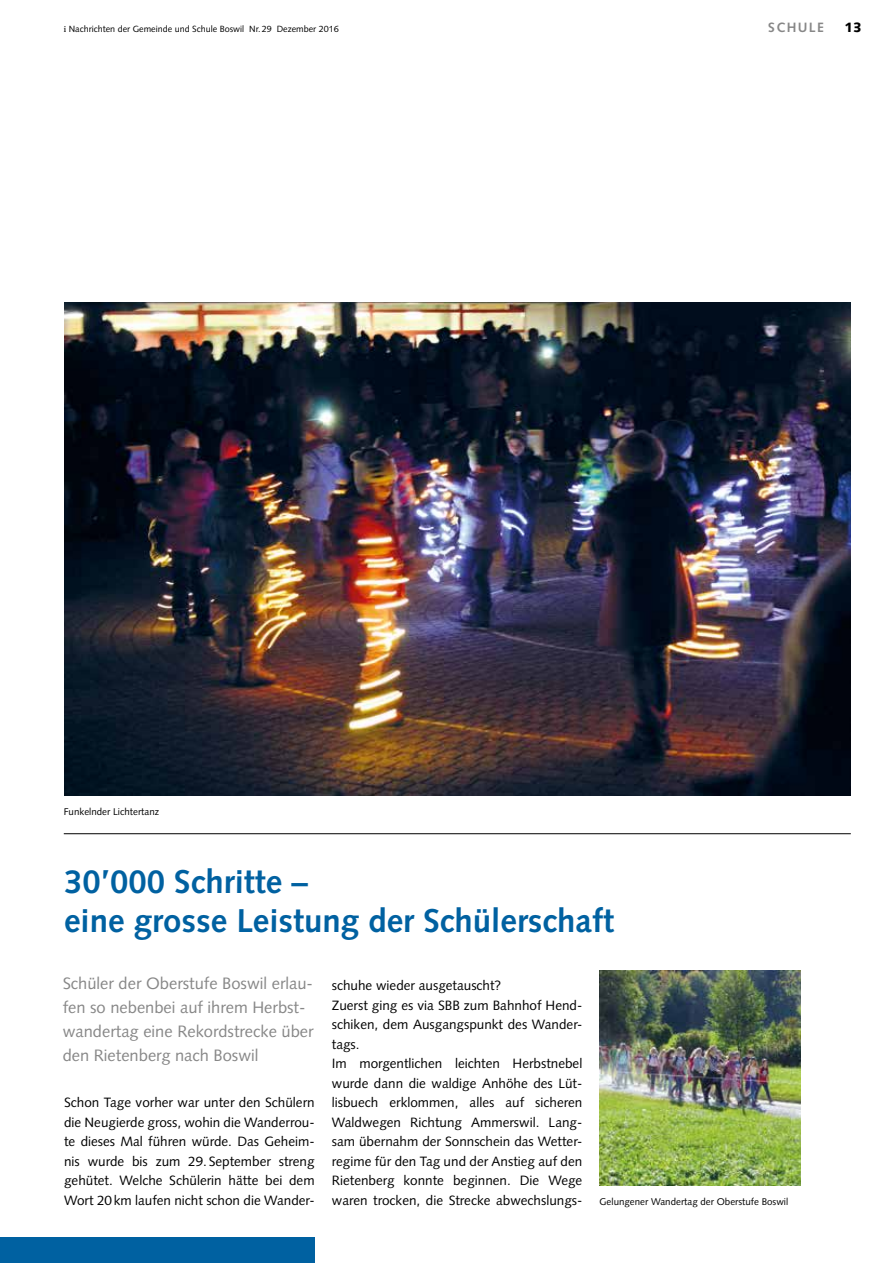
<style>
.page{position:relative;width:893px;height:1263px;background:#fff}
.page>*{position:absolute;margin:0;border:0;box-sizing:border-box;transform-origin:0 0}
.t1{font:700 33px/39px "Syntax LT Std";color:#0061a1}
.t2{font:16.5px/24px "Syntax LT Std";color:#878787}
.t3{font:13.5px/19.5px "Syntax LT Std";color:#000;text-align:justify}
.t4{font:700 13.5px "Syntax LT Std";letter-spacing:.1em;color:#878787}
.t5{font:900 13.5px "Syntax LT Std";color:#000}
.t6{font:9.75px "Syntax LT Std";color:#000}
.t7{font:9px "Syntax LT Std";color:#000}
.s1{font-family:"Utopia Std"}
</style>
<div class="page">
<div style="left:0;top:1237px;width:315px;height:26px;background:#0061a1"></div>
<img style="left:64px;top:302px;width:787px;height:493px">
<hr style="left:64px;top:833px;width:787px;height:1px;background:#000">
<img style="left:600px;top:971px;width:200px;height:214px">
<p class="t7" style="left:64px;top:24px;width:276px"><span class="s1">i</span> Nachrichten der Gemeinde und Schule Boswil Nr.29 Dezember 2016</p>
<p class="t4" style="left:768px;top:20px;width:57px">SCHULE</p>
<p class="t5" style="left:844px;top:20px;width:19px">13</p>
<p class="t6" style="left:64px;top:805px;width:97px">Funkelnder Lichtertanz</p>
<h1 class="t1" style="left:64px;top:862px;width:551px">30’000 Schritte –<br>eine grosse Leistung der Schülerschaft</h1>
<p class="t2" style="left:63px;top:972px;width:252px">Schüler der Oberstufe Boswil erlau&shy;fen so nebenbei auf ihrem Herbst&shy;wandertag eine Rekordstrecke über den Rietenberg nach Boswil</p>
<p class="t3" style="left:64px;top:1093px;width:252px">Schon Tage vorher war unter den Schülern die Neugierde gross, wohin die Wanderrou&shy;te dieses Mal führen würde. Das Geheim&shy;nis wurde bis zum 29. September streng gehütet. Welche Schülerin hätte bei dem Wort 20km laufen nicht schon die Wander-</p>
<p class="t3" style="left:332px;top:976px;width:252px;text-align:left">schuhe wieder ausgetauscht?<br>Zuerst ging es via SBB zum Bahnhof Hend&shy;schiken, dem Ausgangspunkt des Wander&shy;tags.<br>Im morgentlichen leichten Herbstnebel wurde dann die waldige Anhöhe des Lüt&shy;lisbuech erklommen, alles auf sicheren Waldwegen Richtung Ammerswil. Lang&shy;sam übernahm der Sonnschein das Wetter&shy;regime für den Tag und der Anstieg auf den Rietenberg konnte beginnen. Die Wege waren trocken, die Strecke abwechslungs-</p>
<p class="t6" style="left:600px;top:1195px;width:190px">Gelungener Wandertag der Oberstufe Boswil</p>
</div>
